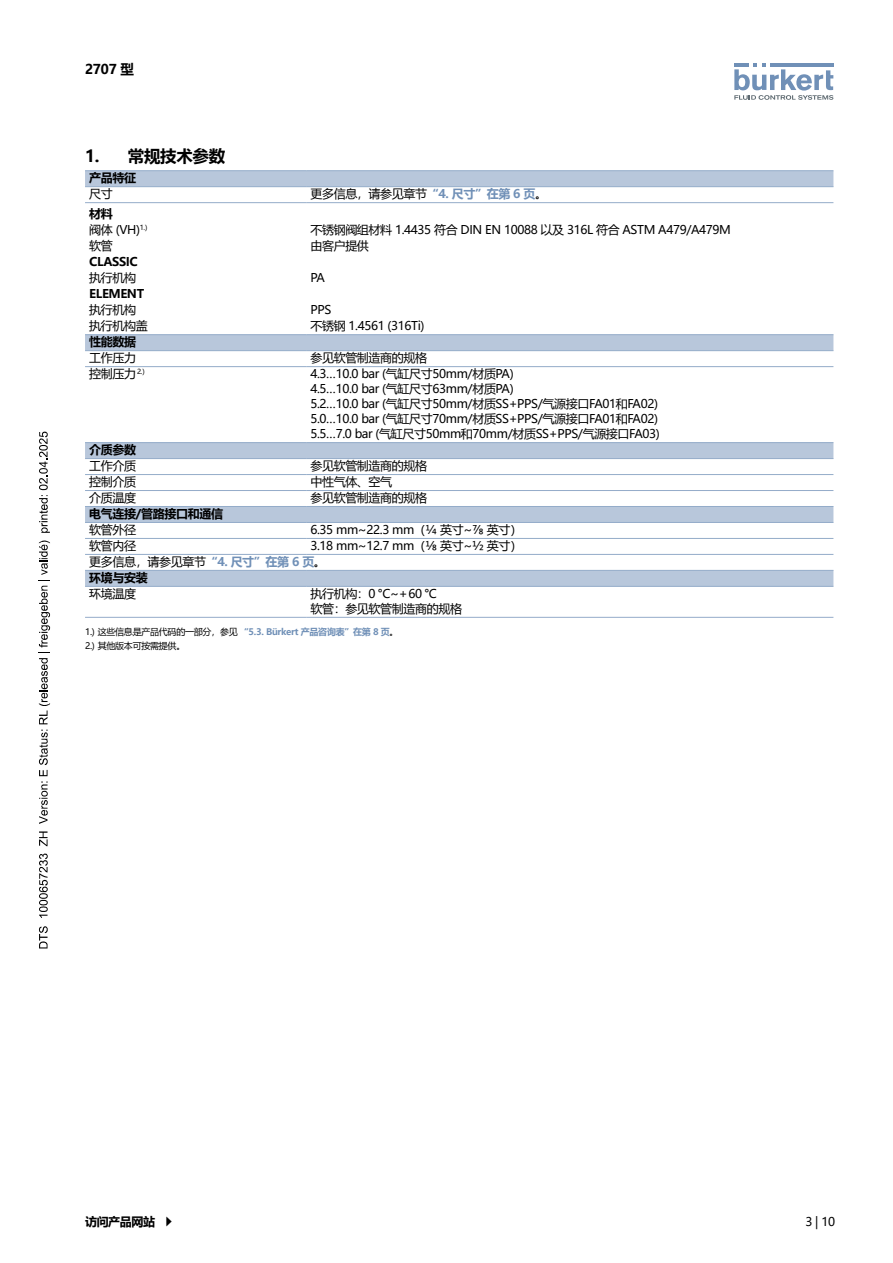
<style>
.page{position:relative;width:893px;height:1263px;background:#fff}
.page>*{position:absolute;margin:0;border:0;box-sizing:border-box;transform-origin:0 0}
.t1{font:700 16.5px "Microsoft Ya Hei";letter-spacing:-.02em;color:#000}
.t2{font:700 13.5px "Microsoft Ya Hei";color:#000}
.t3{font:12px/15px "Microsoft Ya Hei";letter-spacing:-.03em;color:#000}
.t4{font:700 12px "Microsoft Ya Hei";letter-spacing:-.03em;color:#000}
.t5{font:9px/13.5px "Microsoft Ya Hei";letter-spacing:-.03em;color:#000}
.s1{font-weight:700;color:#7090b7}
.s2{font-weight:700}
</style>
<div class="page">
<svg style="left:734px;top:63px;width:99px;height:37px"></svg>
<svg style="left:85px;top:171px;width:748px;height:415px"></svg>
<hr style="left:85px;top:170px;width:221px;height:1px;background:#94acc9">
<hr style="left:306px;top:170px;width:527px;height:1px;background:#94acc9">
<hr style="left:85px;top:334px;width:221px;height:1px;background:#94acc9">
<hr style="left:306px;top:334px;width:527px;height:1px;background:#94acc9">
<hr style="left:85px;top:186px;width:221px;height:1px;background:#94acc9">
<hr style="left:85px;top:202px;width:221px;height:1px;background:#94acc9">
<hr style="left:306px;top:202px;width:527px;height:1px;background:#94acc9">
<hr style="left:306px;top:186px;width:527px;height:1px;background:#94acc9">
<hr style="left:85px;top:458px;width:221px;height:1px;background:#94acc9">
<hr style="left:306px;top:458px;width:527px;height:1px;background:#94acc9">
<hr style="left:85px;top:474px;width:221px;height:1px;background:#94acc9">
<hr style="left:85px;top:490px;width:221px;height:1px;background:#94acc9">
<hr style="left:306px;top:474px;width:527px;height:1px;background:#94acc9">
<hr style="left:306px;top:490px;width:527px;height:1px;background:#94acc9">
<hr style="left:85px;top:522px;width:221px;height:1px;background:#94acc9">
<hr style="left:306px;top:522px;width:527px;height:1px;background:#94acc9">
<hr style="left:85px;top:538px;width:221px;height:1px;background:#94acc9">
<hr style="left:306px;top:538px;width:527px;height:1px;background:#94acc9">
<hr style="left:85px;top:554px;width:221px;height:1px;background:#94acc9">
<hr style="left:306px;top:554px;width:527px;height:1px;background:#94acc9">
<hr style="left:85px;top:570px;width:221px;height:1px;background:#94acc9">
<hr style="left:306px;top:570px;width:527px;height:1px;background:#94acc9">
<hr style="left:85px;top:586px;width:221px;height:1px;background:#94acc9">
<hr style="left:85px;top:617px;width:221px;height:1px;background:#94acc9">
<hr style="left:306px;top:586px;width:527px;height:1px;background:#94acc9">
<hr style="left:306px;top:617px;width:527px;height:1px;background:#94acc9">
<hr style="left:85px;top:442px;width:221px;height:1px;background:#94acc9">
<hr style="left:306px;top:442px;width:527px;height:1px;background:#94acc9">
<hr style="left:85px;top:350px;width:221px;height:1px;background:#94acc9">
<hr style="left:306px;top:350px;width:527px;height:1px;background:#94acc9">
<hr style="left:85px;top:366px;width:221px;height:1px;background:#94acc9">
<hr style="left:306px;top:366px;width:527px;height:1px;background:#94acc9">
<hr style="left:85px;top:506px;width:221px;height:1px;background:#94acc9">
<hr style="left:306px;top:506px;width:527px;height:1px;background:#94acc9">
<svg style="left:39px;top:926px;width:9px;height:22px"></svg>
<svg style="left:39px;top:854px;width:9px;height:64px"></svg>
<svg style="left:39px;top:831px;width:9px;height:15px"></svg>
<svg style="left:39px;top:540px;width:11px;height:284px"></svg>
<svg style="left:39px;top:432px;width:11px;height:101px"></svg>
<p class="t2" style="left:85px;top:60px;width:50px">2707 型</p>
<h1 class="t1" style="left:85px;top:145px;width:142px">1. 常规技术参数</h1>
<p class="t4" style="left:89px;top:169px;width:48px">产品特征</p>
<p class="t3" style="left:89px;top:186px;width:25px">尺寸</p>
<p class="t3" style="left:310px;top:186px;width:238px">更多信息，请参见章节<span class="s1">“4. 尺寸”在第 6 页</span>。</p>
<p class="t3" style="left:89px;top:206px;width:60px;line-height:15.9px"><span class="s2">材料<br></span>阀体 (VH)<sup>1.)</sup></p>
<p class="t3" style="left:310px;top:222px;width:422px">不锈钢阀组材料 1.4435 符合 DIN EN 10088 以及 316L 符合 ASTM A479/A479M</p>
<p class="t3" style="left:89px;top:238px;width:25px">软管</p>
<p class="t3" style="left:310px;top:238px;width:60px">由客户提供</p>
<p class="t4" style="left:89px;top:253px;width:50px">CLASSIC</p>
<p class="t3" style="left:89px;top:270px;width:48px">执行机构</p>
<p class="t3" style="left:310px;top:270px;width:16px">PA</p>
<p class="t4" style="left:89px;top:285px;width:57px">ELEMENT</p>
<p class="t3" style="left:89px;top:302px;width:48px">执行机构</p>
<p class="t3" style="left:310px;top:302px;width:22px">PPS</p>
<p class="t3" style="left:89px;top:318px;width:60px">执行机构盖</p>
<p class="t3" style="left:310px;top:318px;width:116px">不锈钢 1.4561 (316Ti)</p>
<p class="t4" style="left:89px;top:333px;width:48px">性能数据</p>
<p class="t3" style="left:89px;top:350px;width:48px">工作压力</p>
<p class="t3" style="left:310px;top:350px;width:118px">参见软管制造商的规格</p>
<p class="t3" style="left:89px;top:366px;width:57px">控制压力<sup>2.)</sup></p>
<p class="t3" style="left:310px;top:366px;width:351px">4.3…10.0 bar (气缸尺寸50mm/材质PA)<br>4.5…10.0 bar (气缸尺寸63mm/材质PA)<br>5.2…10.0 bar (气缸尺寸50mm/材质SS+PPS/气源接口FA01和FA02)<br>5.0…10.0 bar (气缸尺寸70mm/材质SS+PPS/气源接口FA01和FA02)<br>5.5…7.0 bar (气缸尺寸50mm和70mm/材质SS+PPS/气源接口FA03)</p>
<p class="t4" style="left:89px;top:441px;width:48px">介质参数</p>
<p class="t3" style="left:89px;top:458px;width:48px">工作介质</p>
<p class="t3" style="left:310px;top:458px;width:118px">参见软管制造商的规格</p>
<p class="t3" style="left:89px;top:474px;width:48px">控制介质</p>
<p class="t3" style="left:310px;top:474px;width:83px">中性气体、空气</p>
<p class="t3" style="left:89px;top:490px;width:48px">介质温度</p>
<p class="t3" style="left:310px;top:490px;width:118px">参见软管制造商的规格</p>
<p class="t4" style="left:89px;top:505px;width:135px">电气连接/管路接口和通信</p>
<p class="t3" style="left:89px;top:522px;width:48px">软管外径</p>
<p class="t3" style="left:310px;top:522px;width:213px">6.35 mm~22.3 mm（¼ 英寸~⅞ 英寸）</p>
<p class="t3" style="left:89px;top:537px;width:48px">软管内径</p>
<p class="t3" style="left:89px;top:537px;width:434px;line-height:15.9px;text-indent:221px">3.18 mm~12.7 mm（⅛ 英寸~½ 英寸）更多信息，请参见章节<span class="s1">“4. 尺寸”在第 6 页</span>。<br><span class="s2">环境与安装</span></p>
<p class="t3" style="left:89px;top:585px;width:48px">环境温度</p>
<p class="t3" style="left:310px;top:585px;width:153px">执行机构：0 °C~+60 °C<br>软管：参见软管制造商的规格</p>
<p class="t5" style="left:85px;top:625px;width:315px">1.) 这些信息是产品代码的一部分，参见 <span class="s1">“5.3. Bürkert 产品咨询表”在第 8 页</span>。<br>2.) 其他版本可按需提供。</p>
<p class="t4" style="left:85px;top:1213px;width:72px">访问产品网站</p>
<p class="t3" style="left:805px;top:1213px;width:31px">3 | 10</p>
</div>
